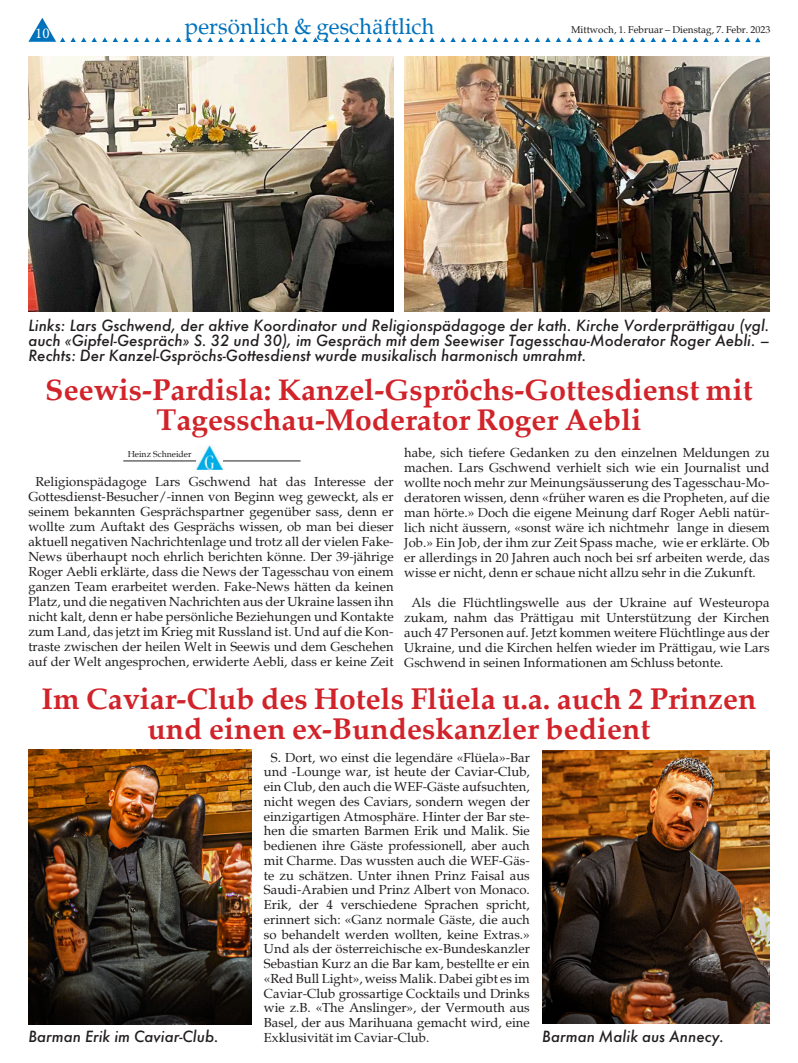
<style>
.page{position:relative;width:798px;height:1063px;background:#fff}
.page>*{position:absolute;margin:0;border:0;box-sizing:border-box;transform-origin:0 0}
.Lauftext{font:700 30px/30px "Palatia";color:#d1232a;text-align:center}
.Seitenrubrik{font:22.5px "Palatia";color:#0072bc}
.Lauftext-2{font:italic 500 15px/15px "Futura";color:#231f20;text-align:justify}
.t1{font:15px "Minion Pro";color:#fff}
.Lauftext-3{font:13.12px/15px "Palatia";color:#231f20;text-align:justify}
.t2{font:10px "Palatia";color:#231f20}
.t3{font:8.75px "Palatia";color:#231f20}
</style>
<div class="page">
<svg style="left:113px;top:37px;width:15px;height:5px"></svg>
<svg style="left:134px;top:37px;width:15px;height:5px"></svg>
<svg style="left:155px;top:37px;width:152px;height:5px"></svg>
<svg style="left:313px;top:37px;width:15px;height:5px"></svg>
<svg style="left:334px;top:37px;width:15px;height:5px"></svg>
<svg style="left:28px;top:18px;width:79px;height:24px"></svg>
<svg style="left:355px;top:37px;width:47px;height:5px"></svg>
<svg style="left:408px;top:37px;width:47px;height:5px"></svg>
<svg style="left:461px;top:37px;width:15px;height:5px"></svg>
<svg style="left:482px;top:37px;width:15px;height:5px"></svg>
<svg style="left:503px;top:37px;width:152px;height:5px"></svg>
<svg style="left:661px;top:37px;width:15px;height:5px"></svg>
<svg style="left:682px;top:37px;width:15px;height:5px"></svg>
<svg style="left:703px;top:37px;width:57px;height:5px"></svg>
<img style="left:28px;top:57px;width:365px;height:255px">
<img style="left:404px;top:57px;width:365px;height:255px">
<hr style="left:123px;top:461px;width:177px;height:1px;background:#231f20">
<img style="left:196px;top:446px;width:27px;height:23px">
<img style="left:28px;top:750px;width:224px;height:275px">
<img style="left:542px;top:750px;width:227px;height:274px">
<p class="t1" style="left:35px;top:23px;width:16px">10</p>
<p class="Seitenrubrik" style="left:185px;top:12px;width:251px">persönlich &amp; geschäftlich</p>
<p class="t2" style="left:571px;top:23px;width:201px">Mittwoch, 1. Februar – Dienstag, 7. Febr. 2023</p>
<p class="Lauftext-2" style="left:28px;top:318px;width:742px">Links: Lars Gschwend, der aktive Koordinator und Religionspädagoge der kath. Kirche Vorderprättigau (vgl. auch «Gipfel-Gespräch» S. 32 und 30), im Gespräch mit dem Seewiser Tagesschau-Moderator Roger Aebli. – Rechts: Der Kanzel-Gspröchs-Gottesdienst wurde musikalisch harmonisch umrahmt.</p>
<p class="Lauftext" style="left:45px;top:374px;width:708px">Seewis-Pardisla: Kanzel-Gspröchs-Gottesdienst mit<br>Tagesschau-Moderator Roger Aebli</p>
<p class="Lauftext-3" style="left:28px;top:475px;width:367px;text-align:center">Religionspädagoge Lars Gschwend hat das Interesse der Gottesdienst-Besucher/-innen von Beginn weg geweckt, als er seinem bekannten Gesprächspartner gegenüber sass, denn er wollte zum Auftakt des Gesprächs wissen, ob man bei dieser aktuell negativen Nachrichtenlage und trotz all der vielen Fake-News überhaupt noch ehrlich berichten könne. Der 39-jährige Roger Aebli erklärte, dass die News der Tagesschau von einem ganzen Team erarbeitet werden. Fake-News hätten da keinen Platz, und die negativen Nachrichten aus der Ukraine lassen ihn nicht kalt, denn er habe persönliche Beziehungen und Kontakte zum Land, das jetzt im Krieg mit Russland ist. Und auf die Kon&shy;traste zwischen der heilen Welt in Seewis und dem Geschehen auf der Welt angesprochen, erwiderte Aebli, dass er keine Zeit</p>
<p class="t3" style="left:128px;top:449px;width:65px">Heinz Schneider</p>
<p class="Lauftext-3" style="left:404px;top:445px;width:367px">habe, sich tiefere Gedanken zu den einzelnen Meldungen zu machen. Lars Gschwend verhielt sich wie ein Journalist und wollte noch mehr zur Meinungsäusserung des Tagesschau-Mo&shy;deratoren wissen, denn «früher waren es die Propheten, auf die man hörte.» Doch die eigene Meinung darf Roger Aebli natür&shy;lich nicht äussern, «sonst wäre ich nichtmehr lange in diesem Job.» Ein Job, der ihm zur Zeit Spass mache, wie er erklärte. Ob er allerdings in 20 Jahren auch noch bei srf arbeiten werde, das wisse er nicht, denn er schaue nicht allzu sehr in die Zukunft.</p>
<p class="Lauftext-3" style="left:404px;top:595px;width:366px;text-indent:7px">Als die Flüchtlingswelle aus der Ukraine auf Westeuropa zukam, nahm das Prättigau mit Unterstützung der Kirchen auch 47 Personen auf. Jetzt kommen weitere Flüchtlinge aus der Ukraine, und die Kirchen helfen wieder im Prättigau, wie Lars Gschwend in seinen Informationen am Schluss betonte.</p>
<p class="Lauftext" style="left:42px;top:683px;width:716px">Im Caviar-Club des Hotels Flüela u.a. auch 2 Prinzen und einen ex-Bundeskanzler bedient</p>
<p class="Lauftext-3" style="left:264px;top:750px;width:267px;text-indent:7px">S. Dort, wo einst die legendäre «Flüela»-Bar und -Lounge war, ist heute der Caviar-Club, ein Club, den auch die WEF-Gäste aufsuchten, nicht wegen des Caviars, sondern wegen der einzigartigen Atmosphäre. Hinter der Bar ste&shy;hen die smarten Barmen Erik und Malik. Sie bedienen ihre Gäste professionell, aber auch mit Charme. Das wussten auch die WEF-Gäs&shy;te zu schätzen. Unter ihnen Prinz Faisal aus Saudi-Arabien und Prinz Albert von Monaco.<br>Erik, der 4 verschiedene Sprachen spricht, erinnert sich: «Ganz normale Gäste, die auch so behandelt werden wollten, keine Extras.» Und als der österreichische ex-Bundeskanzler Sebastian Kurz an die Bar kam, bestellte er ein «Red Bull Light», weiss Malik. Dabei gibt es im Caviar-Club grossartige Cocktails und Drinks wie z.B. «The Anslinger», der Vermouth aus Basel, der aus Marihuana gemacht wird, eine Exklusivität im Caviar-Club.</p>
<p class="Lauftext-2" style="left:28px;top:1029px;width:192px">Barman Erik im Caviar-Club.</p>
<p class="Lauftext-2" style="left:542px;top:1029px;width:183px">Barman Malik aus Annecy.</p>
</div>
